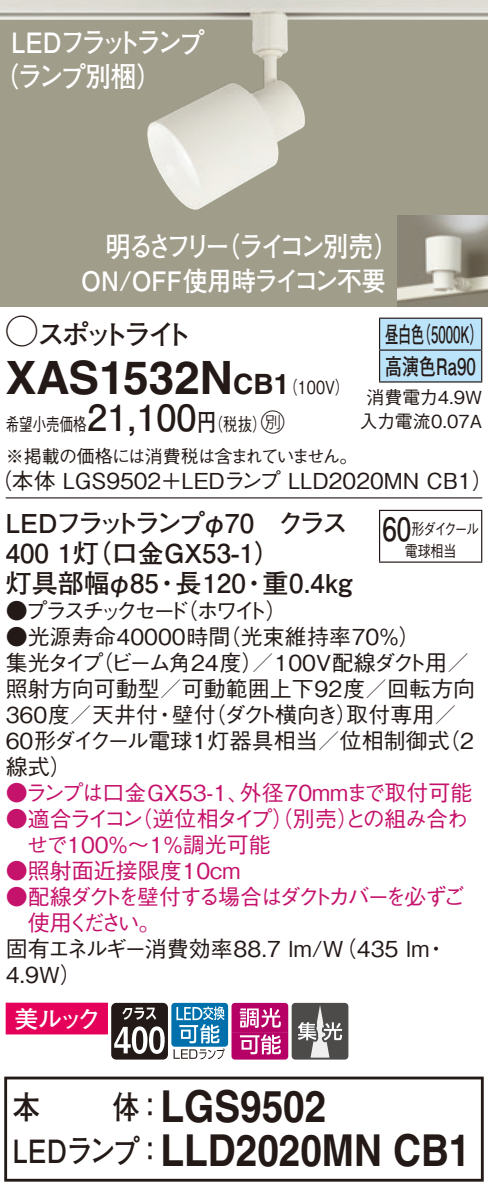
<style>
.page{position:relative;width:488px;height:1193px;background:#fff}
.page>*{position:absolute;margin:0;border:0;box-sizing:border-box;transform-origin:0 0}
.t1{font:700 46px "Helvetica LT Std";color:#231916}
.t2{font:700 44px "Helvetica LT Std";color:#231916;scale:.88 1}
.t3{font:700 36px "Futo Go B101 Pro";color:#231916}
.t4{font:700 32px "Futo Go B101 Pro";letter-spacing:-.02em;color:#231916;scale:.85 1}
.t5{font:700 32px "Futo Go B101 Pro";letter-spacing:-.02em;color:#231916;scale:.81 1}
.t6{font:700 28px/34px "Futo Go B101 Pro";letter-spacing:-.12em;color:#fff;scale:.9 1}
.t7{font:700 28px "Futo Go B101 Pro";letter-spacing:-.15em;color:#fff;scale:.89 1}
.t8{font:700 28px "Futo Go B101 Pro";letter-spacing:-.195em;color:#231916}
.t9{font:700 28px "Helvetica LT Std";color:#231916}
.t10{font:700 26.8px "Futo Go B101 Pro";letter-spacing:-.005em;color:#fff;scale:.91 1}
.t11{font:700 26px "Futo Go B101 Pro";color:#231916}
.t12{font:700 26px "Futo Go B101 Pro";letter-spacing:-.145em;color:#231916}
.t13{font:24px "Futo Go B101 Pro Bold 90 pv RKSJ H";color:#fff}
.t14{font:24px "Ford Classification 1";color:#231916}
.t15{font:700 22.8px/32px "Futo Go B101 Pro";color:#231916;scale:.58 1}
.t16{font:500 22px/26px "Gothic BBB Pro";color:#231916}
.t17{font:500 22px/26px "Gothic BBB Pro";letter-spacing:-.045em;color:#c5126b}
.t18{font:500 22px/26px "Gothic BBB Pro";letter-spacing:-.145em;color:#c5126b}
.t19{font:500 22px "Gothic BBB Pro";color:#c5126b}
.t20{font:500 22px/26px "Gothic BBB Pro";letter-spacing:-.02em;color:#c5126b}
.t21{font:500 22px "Gothic BBB Pro";letter-spacing:-.165em;color:#231916}
.t22{font:500 22px "Gothic BBB Pro";letter-spacing:-.04em;color:#231916}
.t23{font:500 18px/31.6px "Gothic BBB Pro";letter-spacing:-.04em;color:#231916;scale:.75 1}
.t24{font:500 18px/24px "Gothic BBB Pro";color:#231916;text-align:center}
.t25{font:500 18px "Gothic BBB Pro";color:#231916;scale:.8 1}
.t26{font:500 16px "Gothic BBB Pro";letter-spacing:-.11em;color:#231916;scale:.81 1}
.s1{font-family:"Ford Classification 1";font-weight:400;font-size:32px}
.s2{font-size:46px}
.s3{font-family:"Helvetica LT Std";font-weight:700;font-size:28px}
.s4{font-family:"Gothic BBB Pro";font-weight:500;font-size:18px}
.s5{font-family:"Futo Go B101 Pro";font-weight:700;font-size:24px}
</style>
<div class="page">
<div style="left:0;top:0;width:488px;height:306px;background:#a19d8b"></div>
<img style="left:0;top:0;width:488px;height:210px">
<img style="left:397px;top:215px;width:91px;height:91px">
<div style="left:380px;top:319px;width:101px;height:62px;background:#bbe3f9"></div>
<hr style="left:379px;top:317px;width:103px;height:2px;background:#231916">
<hr style="left:379px;top:319px;width:1px;height:30px;background:#231916">
<hr style="left:481px;top:319px;width:1px;height:30px;background:#231916">
<hr style="left:379px;top:349px;width:103px;height:2px;background:#231916">
<hr style="left:379px;top:351px;width:1px;height:30px;background:#231916">
<hr style="left:481px;top:351px;width:1px;height:30px;background:#231916">
<hr style="left:379px;top:381px;width:103px;height:2px;background:#231916">
<hr style="left:6px;top:497px;width:476px;height:1px;background:#231916">
<hr style="left:379px;top:511px;width:1px;height:50px;background:#231916">
<hr style="left:379px;top:510px;width:103px;height:1px;background:#231916">
<hr style="left:481px;top:511px;width:1px;height:50px;background:#231916">
<hr style="left:379px;top:561px;width:103px;height:2px;background:#231916">
<div style="left:171px;top:1002px;width:57px;height:44px;background:#0070ac;border-radius:3px"></div>
<svg style="left:6px;top:1002px;width:218px;height:57px"></svg>
<svg style="left:231px;top:1002px;width:114px;height:57px"></svg>
<div style="left:291px;top:1002px;width:57px;height:57px;border:2px solid #4d4a4a;border-radius:3px"></div>
<div style="left:4px;top:1076px;width:479px;height:105px;border:3px solid #231916"></div>
<p class="t6" style="left:-7px;top:22px;width:236px;text-indent:18px">LEDフラットランプ（ランプ別梱(</p>
<p class="t7" style="left:215px;top:224px;width:208px">（ライコン別売(</p>
<p class="t7" style="left:106px;top:224px;width:141px">明るさフリー</p>
<p class="t10" style="left:81px;top:260px;width:336px">ON/OFF使用時ライコン不要</p>
<p class="t8" style="left:6px;top:312px;width:188px"><span class="s1">A</span>スポットライト</p>
<p class="t15" style="left:417px;top:315px;width:115px">（5000 (K</p>
<p class="t15" style="left:385px;top:315px;width:158px">昼白色<br>高演色Ra90</p>
<p class="t24" style="left:359px;top:383px;width:124px">消費電力4.9W入力電流0.07A</p>
<h1 class="t1" style="left:6px;top:349px;width:196px">XAS1532</h1>
<p class="t9" style="left:200px;top:367px;width:75px"><span class="s2">N</span>CB</p>
<p class="t25" style="left:273px;top:372px;width:96px">（<span class="s3">1</span> 100 (V</p>
<h3 class="t3" style="left:87px;top:389px;width:111px">21,100</h3>
<p class="t14" style="left:252px;top:410px;width:34px">C<span class="s4">）</span></p>
<p class="t25" style="left:197px;top:410px;width:70px">（<span class="s5">円</span>税抜</p>
<p class="t23" style="left:6px;top:406px;width:470px">希望小売価格<br>※掲載の価格には消費税は含まれていません。</p>
<p class="t16" style="left:-10px;top:465px;width:505px">（本体 LGS9502＋LEDランプ LLD2020MN CB1(</p>
<p class="t12" style="left:6px;top:502px;width:343px">LEDフラットランプφ70　クラス</p>
<p class="t11" style="left:6px;top:532px;width:276px">400 （灯1 口金GX53-1(</p>
<p class="t11" style="left:262px;top:562px;width:91px">重0.4kg</p>
<p class="t11" style="left:6px;top:562px;width:155px">灯具部幅φ85</p>
<p class="t11" style="left:175px;top:562px;width:72px">長120</p>
<p class="t11" style="left:154px;top:562px;width:27px">・</p>
<p class="t11" style="left:241px;top:562px;width:27px">・</p>
<p class="t16" style="left:176px;top:595px;width:113px">（ホワイト(</p>
<p class="t21" style="left:6px;top:593px;width:185px">●プラスチックセード</p>
<h3 class="t5" style="left:382px;top:504px;width:37px">60</h3>
<p class="t26" style="left:404px;top:538px;width:65px">電球相当</p>
<p class="t26" style="left:411px;top:516px;width:85px">形ダイクール</p>
<p class="t16" style="left:219px;top:621px;width:203px">（光束維持率70％(</p>
<p class="t16" style="left:6px;top:621px;width:226px">●光源寿命40000時間</p>
<p class="t22" style="left:92px;top:645px;width:173px">（ビーム角24度）</p>
<p class="t16" style="left:6px;top:647px;width:99px">集光タイプ</p>
<p class="t16" style="left:6px;top:673px;width:471px">照射方向可動型／可動範囲上下92度／回転方向</p>
<p class="t16" style="left:204px;top:699px;width:254px">（ダクト横向き取付専用／</p>
<p class="t16" style="left:252px;top:647px;width:218px">／100V配線ダクト用／</p>
<p class="t16" style="left:336px;top:699px;width:23px">）</p>
<p class="t16" style="left:6px;top:699px;width:154px">360度／天井付</p>
<p class="t16" style="left:172px;top:699px;width:45px">壁付</p>
<p class="t16" style="left:154px;top:699px;width:23px">・</p>
<p class="t16" style="left:438px;top:725px;width:37px">)2</p>
<p class="t16" style="left:6px;top:725px;width:445px">60形ダイクール電球1灯器具相当／位相制御式線式(</p>
<p class="t19" style="left:240px;top:775px;width:234px">外径70mmまで取付可能</p>
<p class="t17" style="left:130px;top:777px;width:339px;text-indent:-125px">●ランプは口金GX53-1、<br>（逆位相タイプ）（別売との組み合わ</p>
<p class="t17" style="left:337px;top:803px;width:23px">）</p>
<p class="t20" style="left:27px;top:803px;width:246px;text-indent:-21px">●適合ライコン<br>せで100％〜1％調光可能</p>
<p class="t19" style="left:6px;top:853px;width:236px">●照射面近接限度10cm</p>
<p class="t18" style="left:28px;top:881px;width:439px;text-indent:-22px">●配線ダクトを壁付する場合はダクトカバーを必ずご使用ください。</p>
<p class="t16" style="left:425px;top:933px;width:23px">・</p>
<p class="t16" style="left:6px;top:933px;width:425px">固有エネルギー消費効率88.7 lm （W/ 435 lm<br>4.9W(</p>
<p class="t13" style="left:14px;top:999px;width:88px">美ルック</p>
<h3 class="t4" style="left:13px;top:1081px;width:34px">本</h3>
<h3 class="t4" style="left:113px;top:1081px;width:62px">体：</h3>
<h2 class="t2" style="left:160px;top:1079px;width:190px">LGS9502</h2>
<h3 class="t4" style="left:13px;top:1125px;width:179px">LEDランプ：</h3>
<h2 class="t2" style="left:160px;top:1123px;width:354px">LLD2020MN CB1</h2>
</div>
